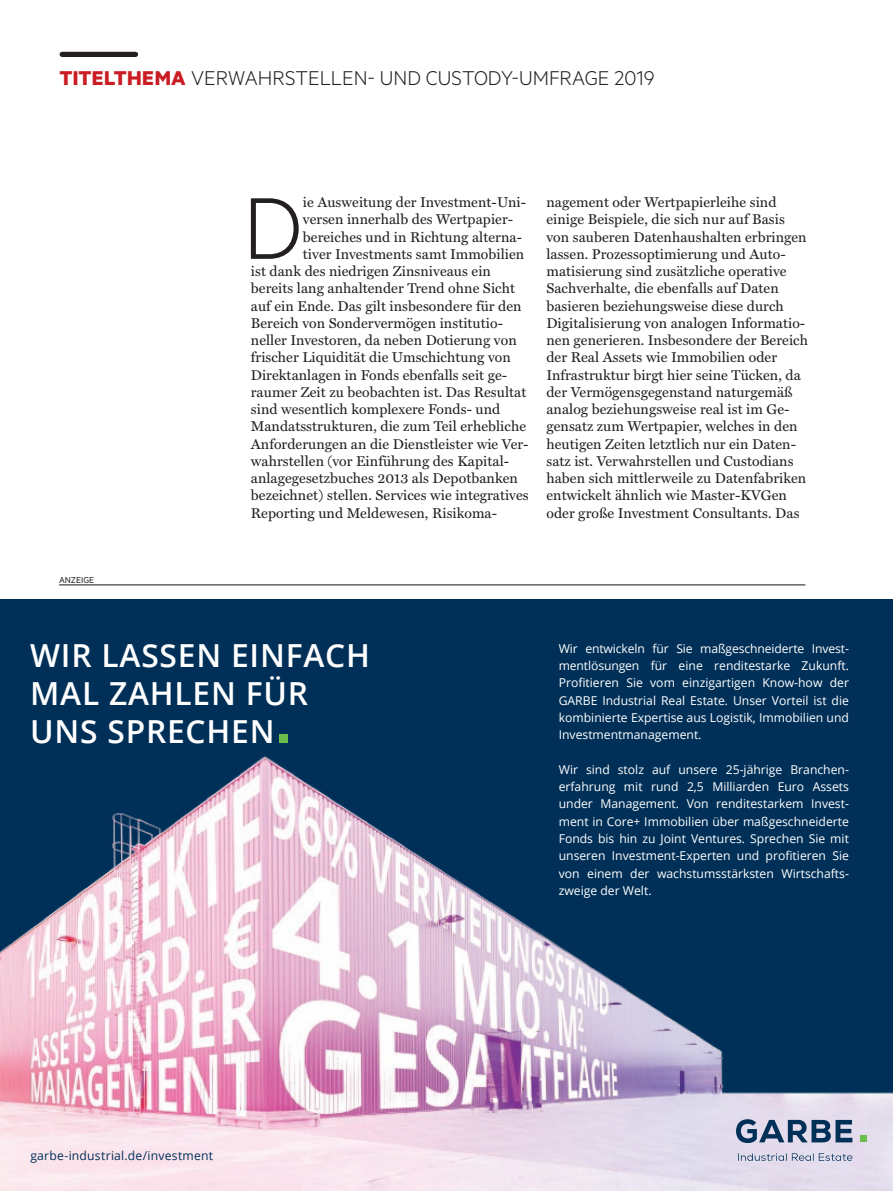
<style>
.page{position:relative;width:893px;height:1191px;background:#fff}
.page>*{position:absolute;margin:0;border:0;box-sizing:border-box;transform-origin:0 0}
.t1{font:300 98.55px "Metric";color:#231f20}
.t2{font:600 31.8px/38.1px "Open Sans";letter-spacing:.025em;color:#fff}
.t3{font:300 22.5px "Metric";color:#231f20}
.t4{font:14.25px/17.2px "Miller Text";letter-spacing:.005em;color:#231f20}
.t5{font:12.15px/17.2px "Open Sans";color:#fff;text-align:justify}
.t6{font:12.15px "Open Sans";letter-spacing:.015em;color:#003058}
.t7{font:9.75px "Metric";color:#231f20}
.s1{font-weight:700;color:#ca1d23}
</style>
<div class="page">
<hr style="left:59px;top:584px;width:746px;height:1px;background:#231f20">
<div style="left:0;top:599px;width:893px;height:592px;background:#003058"></div>
<img style="left:0;top:734px;width:893px;height:457px">
<div style="left:860px;top:1135px;width:6px;height:7px;background:#6cbe4c"></div>
<svg style="left:738px;top:1153px;width:114px;height:7px"></svg>
<svg style="left:736px;top:1119px;width:116px;height:24px"></svg>
<div style="left:62px;top:52px;width:74px;height:5px;background:#231f20"></div>
<h3 class="t3" style="left:60px;top:65px;width:597px"><span class="s1">TITELTHEMA</span> VERWAHRSTELLEN- UND CUSTODY-UMFRAGE 2019</h3>
<p class="t7" style="left:59px;top:574px;width:37px">ANZEIGE</p>
<h1 class="t1" style="left:243px;top:171px;width:61px">D</h1>
<p class="t4" style="left:303px;top:193px;width:225px">ie Ausweitung der Investment-Uni-</p>
<p class="t4" style="left:303px;top:211px;width:212px">versen innerhalb des Wertpapier-</p>
<p class="t4" style="left:303px;top:228px;width:221px">bereiches und in Richtung alterna-</p>
<p class="t4" style="left:303px;top:245px;width:223px">tiver Investments samt Immobilien</p>
<p class="t4" style="left:251px;top:262px;width:242px">ist dank des niedrigen Zinsniveaus ein</p>
<p class="t4" style="left:251px;top:280px;width:266px">bereits lang anhaltender Trend ohne Sicht</p>
<p class="t4" style="left:251px;top:297px;width:272px">auf ein Ende. Das gilt insbesondere für den</p>
<p class="t4" style="left:251px;top:314px;width:254px">Bereich von Sondervermögen institutio-</p>
<p class="t4" style="left:251px;top:331px;width:267px">neller Investoren, da neben Dotierung von</p>
<p class="t4" style="left:251px;top:349px;width:261px">frischer Liquidität die Umschichtung von</p>
<p class="t4" style="left:251px;top:366px;width:258px">Direktanlagen in Fonds ebenfalls seit ge-</p>
<p class="t4" style="left:251px;top:383px;width:277px">raumer Zeit zu beobachten ist. Das Resultat</p>
<p class="t4" style="left:251px;top:400px;width:251px">sind wesentlich komplexere Fonds- und</p>
<p class="t4" style="left:251px;top:418px;width:277px">Mandatsstrukturen, die zum Teil erhebliche</p>
<p class="t4" style="left:251px;top:435px;width:279px">Anforderungen an die Dienstleister wie Ver-</p>
<p class="t4" style="left:251px;top:452px;width:260px">wahrstellen (vor Einführung des Kapital-</p>
<p class="t4" style="left:251px;top:469px;width:269px">anlagegesetzbuches 2013 als Depotbanken</p>
<p class="t4" style="left:251px;top:487px;width:279px">bezeichnet) stellen. Services wie integratives</p>
<p class="t4" style="left:251px;top:504px;width:248px">Reporting und Meldewesen, Risikoma-</p>
<p class="t4" style="left:546px;top:193px;width:263px">nagement oder Wertpapierleihe sind einige Beispiele, die sich nur auf Basis von sauberen Datenhaushalten erbringen lassen. Prozessoptimierung und Auto&shy;matisierung sind zusätzliche operative Sachverhalte, die ebenfalls auf Daten basieren beziehungsweise diese durch Digitalisierung von analogen Informatio&shy;nen generieren. Insbesondere der Bereich der Real Assets wie Immobilien oder Infrastruktur birgt hier seine Tücken, da der Vermögensgegenstand naturgemäß analog beziehungsweise real ist im Ge&shy;gensatz zum Wertpapier, welches in den heutigen Zeiten letztlich nur ein Daten&shy;satz ist. Verwahrstellen und Custodians haben sich mittlerweile zu Datenfabriken entwickelt ähnlich wie Master-KVGen oder große Investment Consultants. Das</p>
<h2 class="t2" style="left:30px;top:635px;width:341px">WIR LASSEN EINFACH<br>MAL ZAHLEN FÜR<br>UNS SPRECHEN</h2>
<p class="t5" style="left:559px;top:639px;width:292px">Wir entwickeln für Sie maßgeschneiderte Invest&shy;mentlösungen für eine renditestarke Zukunft. -Profitieren Sie vom einzigartigen Know-how der GARBE Industrial Real Estate. Unser Vorteil ist die kombinierte Expertise aus Logistik, Immobilien und Investmentmanagement.</p>
<p class="t5" style="left:559px;top:760px;width:292px">Wir sind stolz auf unsere 25-jährige Branchen&shy;erfahrung mit rund 2,5 Milliarden Euro Assets -under Management. Von renditestarkem Invest&shy;ment in Core+ Immobilien über maßgeschneiderte Fonds bis hin zu Joint Ventures. Sprechen Sie mit unseren Investment-Experten und profitieren Sie von einem der wachstumsstärksten Wirtschafts&shy;zweige der Welt.</p>
<p class="t6" style="left:30px;top:1147px;width:184px">garbe-industrial.de/investment</p>
</div>
